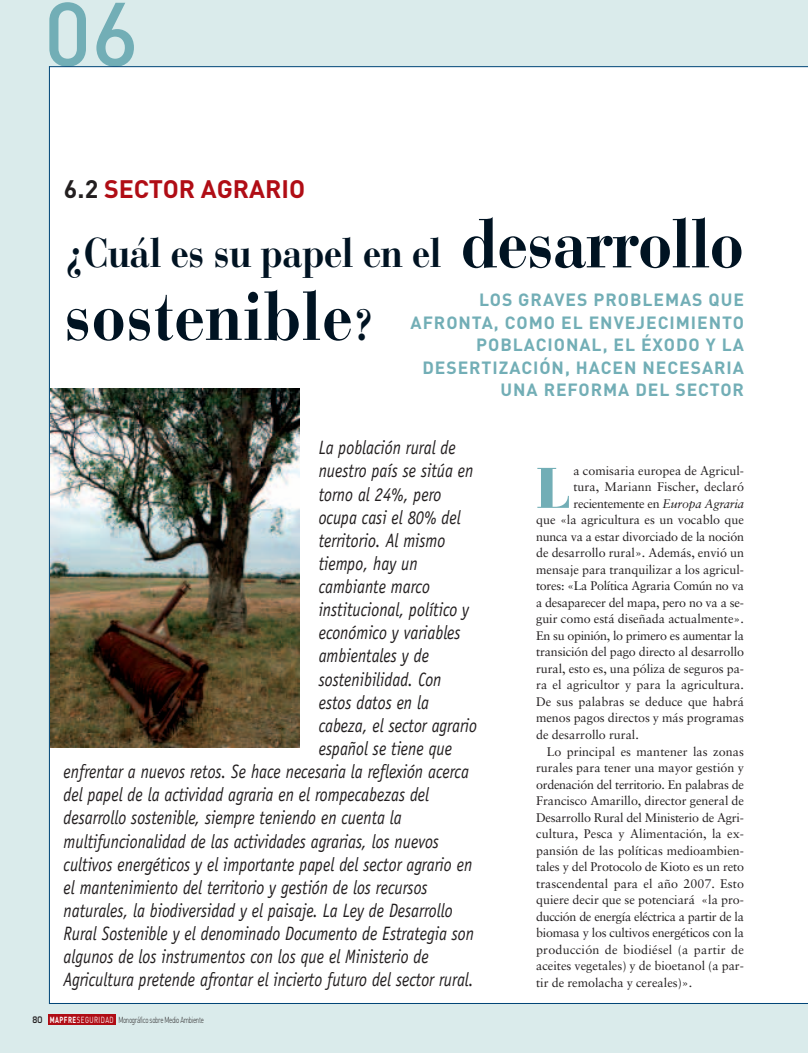
<style>
.page{position:relative;width:808px;height:1053px;background:#fff}
.page>*{position:absolute;margin:0;border:0;box-sizing:border-box;transform-origin:0 0}
.t1{font:500 89.12px "DIN";color:#72aeb6}
.t2{font:700 68.75px "Bauer Bodoni";color:#001322;scale:.9 1}
.t3{font:900 56.75px "Bauer Bodoni";color:#72aeb6}
.t4{font:700 41.25px "Bauer Bodoni";letter-spacing:-.02em;color:#001322;scale:.9 1}
.t5{font:700 25px "DIN";color:#b00d15}
.t6{font:italic 19.38px "Officina Sans";color:#231f20;scale:.85 1}
.t7{font:700 17.5px/22.5px "DIN";letter-spacing:.055em;color:#72aeb6;text-align:right}
.t8{font:12.5px "Sabon";color:#231f20}
.t9{font:12.5px "Sabon";letter-spacing:-.02em;color:#231f20}
.t10{font:12.5px "Sabon";letter-spacing:-.025em;color:#231f20}
.t11{font:12.5px "Sabon";letter-spacing:.02em;color:#231f20}
.t12{font:300 8.75px "DIN";letter-spacing:-.05em;color:#231f20;scale:.7 1}
.s1{color:#231f20}
.s2{font-size:68.75px}
.s3{font-size:43.75px}
.s4{font-family:"Eurostile";font-weight:600}
.s5{font-weight:700;color:#fff}
.s6{font-weight:400;color:#fff}
.s7{font-style:italic}
</style>
<div class="page">
<div style="left:0;top:1003px;width:808px;height:49px;background:#daebeb"></div>
<div style="left:0;top:0;width:808px;height:66px;background:#daebeb"></div>
<div style="left:0;top:65px;width:49px;height:987px;background:#daebeb"></div>
<hr style="left:49px;top:66px;width:759px;height:1px;background:#004577">
<div style="left:48px;top:1014px;width:67px;height:10px;background:#b00d15"></div>
<img style="left:50px;top:388px;width:250px;height:359px">
<hr style="left:49px;top:66px;width:1px;height:937px;background:#004577">
<hr style="left:50px;top:1002px;width:758px;height:1px;background:#004577">
<h1 class="t1" style="left:44px;top:3px;width:97px">06</h1>
<p class="t5" style="left:64px;top:180px;width:243px"><span class="s1">6.2</span> SECTOR AGRARIO</p>
<h3 class="t4" style="left:64px;top:237px;width:757px">¿Cuál es su papel en el <span class="s2">desarrollo</span></h3>
<h2 class="t2" style="left:64px;top:290px;width:347px">sostenible<span class="s3">?</span></h2>
<p class="t7" style="left:410px;top:290px;width:335px">LOS GRAVES PROBLEMAS QUE<br>AFRONTA, COMO EL ENVEJECIMIENTO<br>POBLACIONAL, EL ÉXODO Y LA<br>DESERTIZACIÓN, HACEN NECESARIA<br>UNA REFORMA DEL SECTOR</p>
<p class="t6" style="left:319px;top:440px;width:163px">La población rural de</p>
<p class="t6" style="left:319px;top:463px;width:184px">nuestro país se sitúa en</p>
<p class="t6" style="left:319px;top:486px;width:146px">torno al 24%, pero</p>
<p class="t6" style="left:319px;top:509px;width:169px">ocupa casi el 80% del</p>
<p class="t6" style="left:319px;top:533px;width:151px">territorio. Al mismo</p>
<p class="t6" style="left:319px;top:556px;width:118px">tiempo, hay un</p>
<p class="t6" style="left:319px;top:579px;width:132px">cambiante marco</p>
<p class="t6" style="left:319px;top:602px;width:179px">institucional, político y</p>
<p class="t6" style="left:319px;top:625px;width:169px">económico y variables</p>
<p class="t6" style="left:319px;top:648px;width:131px">ambientales y de</p>
<p class="t6" style="left:319px;top:671px;width:146px">sostenibilidad. Con</p>
<p class="t6" style="left:319px;top:694px;width:131px">estos datos en la</p>
<p class="t6" style="left:319px;top:718px;width:188px">cabeza, el sector agrario</p>
<p class="t6" style="left:319px;top:741px;width:159px">español se tiene que</p>
<p class="t6" style="left:64px;top:764px;width:478px">enfrentar a nuevos retos. Se hace necesaria la reflexión acerca</p>
<p class="t6" style="left:64px;top:787px;width:432px">del papel de la actividad agraria en el rompecabezas del</p>
<p class="t6" style="left:64px;top:810px;width:399px">desarrollo sostenible, siempre teniendo en cuenta la</p>
<p class="t6" style="left:64px;top:833px;width:443px">multifuncionalidad de las actividades agrarias, los nuevos</p>
<p class="t6" style="left:64px;top:856px;width:482px">cultivos energéticos y el importante papel del sector agrario en</p>
<p class="t6" style="left:64px;top:879px;width:430px">el mantenimiento del territorio y gestión de los recursos</p>
<p class="t6" style="left:64px;top:903px;width:459px">naturales, la biodiversidad y el paisaje. La Ley de Desarrollo</p>
<p class="t6" style="left:64px;top:926px;width:484px">Rural Sostenible y el denominado Documento de Estrategia son</p>
<p class="t6" style="left:64px;top:949px;width:431px">algunos de los instrumentos con los que el Ministerio de</p>
<p class="t6" style="left:64px;top:972px;width:484px">Agricultura pretende afrontar el incierto futuro del sector rural.</p>
<p class="t12" style="left:33px;top:1016px;width:246px"><span class="s4">80</span> <span class="s5">MAPFRE</span><span class="s6">SEGURIDAD</span> Monográfico sobre Medio Ambiente</p>
<h3 class="t3" style="left:536px;top:466px;width:36px">L</h3>
<p class="t8" style="left:573px;top:465px;width:172px">a comisaria europea de Agricul-</p>
<p class="t8" style="left:573px;top:482px;width:172px">tura, Mariann Fischer, declaró</p>
<p class="t9" style="left:573px;top:498px;width:172px">recientemente en <span class="s7">Europa Agraria</span></p>
<p class="t8" style="left:536px;top:515px;width:209px">que «la agricultura es un vocablo que</p>
<p class="t9" style="left:536px;top:531px;width:209px">nunca va a estar divorciado de la noción</p>
<p class="t8" style="left:536px;top:548px;width:209px">de desarrollo rural». Además, envió un</p>
<p class="t8" style="left:536px;top:564px;width:209px">mensaje para tranquilizar a los agricul-</p>
<p class="t10" style="left:536px;top:581px;width:209px">tores: «La Política Agraria Común no va</p>
<p class="t9" style="left:536px;top:597px;width:209px">a desaparecer del mapa, pero no va a se-</p>
<p class="t8" style="left:536px;top:614px;width:209px">guir como está diseñada actualmente».</p>
<p class="t10" style="left:536px;top:630px;width:209px">En su opinión, lo primero es aumentar la</p>
<p class="t8" style="left:536px;top:647px;width:209px">transición del pago directo al desarrollo</p>
<p class="t8" style="left:536px;top:663px;width:209px">rural, esto es, una póliza de seguros pa-</p>
<p class="t8" style="left:536px;top:680px;width:209px">ra el agricultor y para la agricultura.</p>
<p class="t8" style="left:536px;top:696px;width:209px">De sus palabras se deduce que habrá</p>
<p class="t8" style="left:536px;top:713px;width:209px">menos pagos directos y más programas</p>
<p class="t8" style="left:536px;top:729px;width:104px">de desarrollo rural.</p>
<p class="t8" style="left:547px;top:746px;width:199px">Lo principal es mantener las zonas</p>
<p class="t8" style="left:536px;top:762px;width:209px">rurales para tener una mayor gestión y</p>
<p class="t10" style="left:536px;top:779px;width:209px">ordenación del territorio. En palabras de</p>
<p class="t8" style="left:536px;top:795px;width:209px">Francisco Amarillo, director general de</p>
<p class="t9" style="left:536px;top:812px;width:209px">Desarrollo Rural del Ministerio de Agri-</p>
<p class="t8" style="left:536px;top:828px;width:209px">cultura, Pesca y Alimentación, la ex-</p>
<p class="t8" style="left:536px;top:845px;width:209px">pansión de las políticas medioambien-</p>
<p class="t8" style="left:536px;top:861px;width:209px">tales y del Protocolo de Kioto es un reto</p>
<p class="t8" style="left:536px;top:878px;width:209px">trascendental para el año 2007. Esto</p>
<p class="t8" style="left:536px;top:894px;width:209px">quiere decir que se potenciará «la pro-</p>
<p class="t10" style="left:536px;top:911px;width:209px">ducción de energía eléctrica a partir de la</p>
<p class="t9" style="left:536px;top:927px;width:209px">biomasa y los cultivos energéticos con la</p>
<p class="t11" style="left:536px;top:944px;width:209px">producción de biodiésel (a partir de</p>
<p class="t8" style="left:536px;top:960px;width:209px">aceites vegetales) y de bioetanol (a par-</p>
<p class="t8" style="left:536px;top:977px;width:158px">tir de remolacha y cereales)».</p>
</div>
